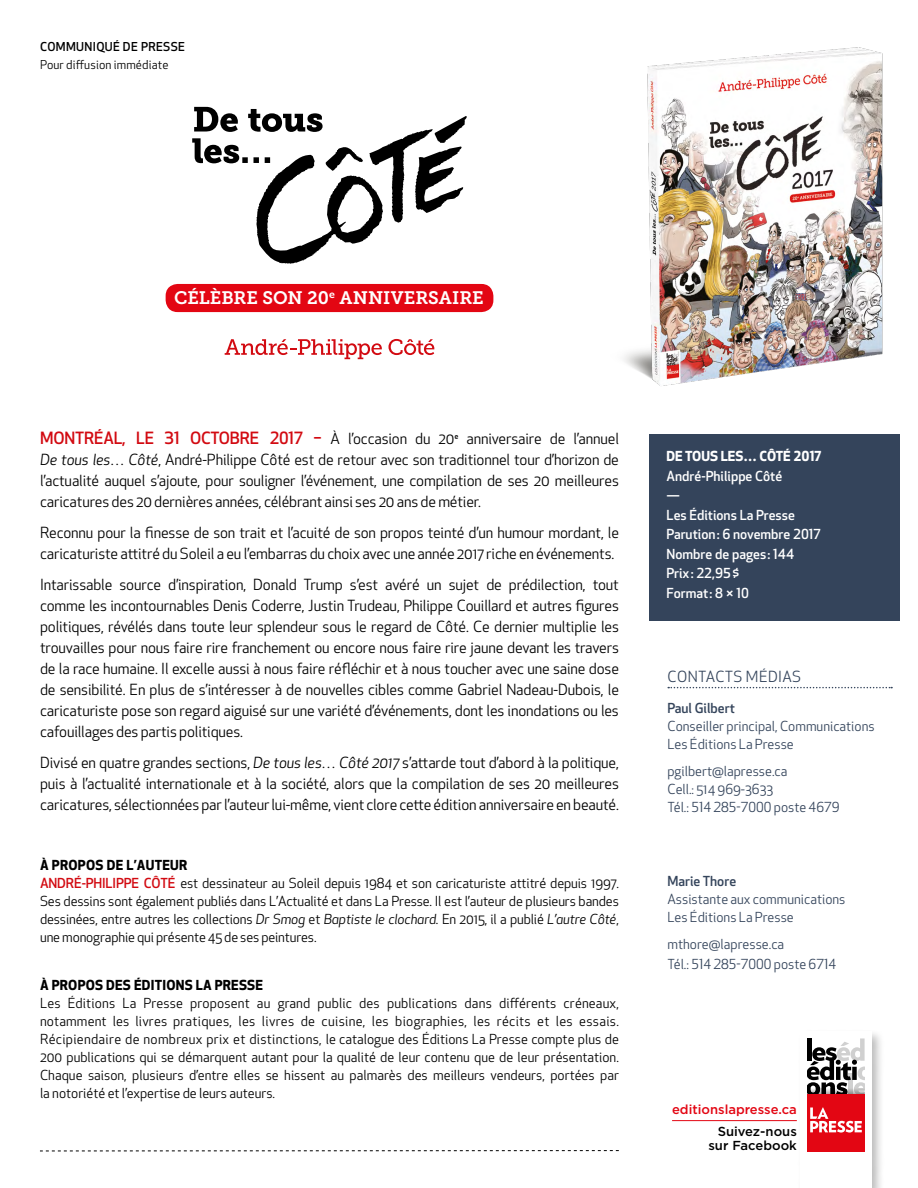
<style>
.page{position:relative;width:918px;height:1188px;background:#fff}
.page>*{position:absolute;margin:0;border:0;box-sizing:border-box;transform-origin:0 0}
.t1{font:18px "Museo Slab 700";color:#fff}
.t2{font:15px/21px "Apex New";letter-spacing:-.01em;color:#000;text-align:justify}
.t3{font:15px "Apex New";letter-spacing:.03em;color:#34445b}
.t4{font:13.5px/18px "Apex New";letter-spacing:-.01em;color:#000}
.t5{font:13.5px/18px "Apex New";color:#34445b}
.t6{font:500 13.5px/19.5px "Apex New";color:#fff}
.t7{font:700 13.5px "Apex New";letter-spacing:.015em;color:#000}
.t8{font:500 13.5px "Apex New";color:#34445b}
.t9{font:700 13.5px "Apex New";color:#fff}
.t10{font:500 13.05px/14.7px "Gotham";color:#000;text-align:right}
.t11{font:500 13.05px "Gotham";color:#e30613}
.t12{font:12px "Apex New";letter-spacing:.01em;color:#000}
.t13{font:500 12px "Apex New";letter-spacing:.03em;color:#000}
.s1{font-weight:500;font-size:16.5px;color:#d20a11}
.s2{font-style:italic}
.s3{font-weight:700}
.s4{font-weight:500;color:#d20a11}
</style>
<div class="page">
<div style="left:797px;top:1028px;width:88px;height:160px;background:#000;opacity:.26"></div>
<div style="left:800px;top:1031px;width:72px;height:157px;background:#fff"></div>
<div style="left:807px;top:1094px;width:58px;height:57px;background:#e30613"></div>
<svg style="left:810px;top:1107px;width:52px;height:26px"></svg>
<svg style="left:807px;top:1038px;width:58px;height:56px"></svg>
<svg style="left:40px;top:1150px;width:579px;height:1px"></svg>
<hr style="left:672px;top:1120px;width:125px;height:1px;background:#e30613">
<img style="left:624px;top:47px;width:259px;height:339px">
<div style="left:649px;top:435px;width:251px;height:186px;background:#34445b"></div>
<svg style="left:668px;top:687px;width:224px;height:1px"></svg>
<svg style="left:192px;top:107px;width:275px;height:157px"></svg>
<div style="left:166px;top:284px;width:327px;height:28px;background:#e30613;border-radius:12px"></div>
<svg style="left:225px;top:339px;width:157px;height:20px"></svg>
<svg style="left:388px;top:339px;width:46px;height:16px"></svg>
<p class="t13" style="left:40px;top:39px;width:147px">COMMUNIQUÉ DE PRESSE</p>
<p class="t12" style="left:40px;top:57px;width:130px">Pour diffusion immédiate</p>
<p class="t1" style="left:174px;top:288px;width:311px">CÉLÈBRE SON 20<sup>e</sup> ANNIVERSAIRE</p>
<p class="t2" style="left:40px;top:428px;width:580px"><span class="s1">MONTRÉAL, LE 31 OCTOBRE 2017 –</span> À l’occasion du 20e anniversaire de l’annuel <span class="s2">De tous les… Côté</span>, André-Philippe Côté est de retour avec son traditionnel tour d’horizon de l’actualité auquel s’ajoute, pour souligner l’événement, une compilation de ses 20 meilleures caricatures des 20 dernières années, célébrant ainsi ses 20 ans de métier.</p>
<p class="t2" style="left:40px;top:522px;width:580px">Reconnu pour la finesse de son trait et l’acuité de son propos teinté d’un humour mordant, le caricaturiste attitré du Soleil a eu l’embarras du choix avec une année 2017 riche en événements.</p>
<p class="t2" style="left:40px;top:574px;width:580px">Intarissable source d’inspiration, Donald Trump s’est avéré un sujet de prédilection, tout comme les incontournables Denis Coderre, Justin Trudeau, Philippe Couillard et autres figures politiques, révélés dans toute leur splendeur sous le regard de Côté. Ce dernier multiplie les trouvailles pour nous faire rire franchement ou encore nous faire rire jaune devant les travers de la race humaine. Il excelle aussi à nous faire réfléchir et à nous toucher avec une saine dose de sensibilité. En plus de s’intéresser à de nouvelles cibles comme Gabriel Nadeau-Dubois, le caricaturiste pose son regard aiguisé sur une variété d’événements, dont les inondations ou les cafouillages des partis politiques.</p>
<p class="t2" style="left:40px;top:752px;width:580px">Divisé en quatre grandes sections, <span class="s2">De tous les… Côté 2017</span> s’attarde tout d’abord à la politique, puis à l’actualité internationale et à la société, alors que la compilation de ses 20 meilleures caricatures, sélectionnées par l’auteur lui-même, vient clore cette édition anniversaire en beauté.</p>
<p class="t4" style="left:40px;top:856px;width:580px"><span class="s3">À PROPOS DE L’AUTEUR<br></span><span class="s4">ANDRÉ-PHILIPPE CÔTÉ</span> est dessinateur au Soleil depuis 1984 et son caricaturiste attitré depuis 1997.<br>Ses dessins sont également publiés dans L’Actualité et dans La Presse. Il est l’auteur de plusieurs bandes dessinées, entre autres les collections <span class="s2">Dr Smog</span> et <span class="s2">Baptiste le clochard.</span> En 2015, il a publié <span class="s2">L’autre Côté</span>, une monographie qui présente 45 de ses peintures.</p>
<p class="t7" style="left:40px;top:975px;width:225px">À PROPOS DES ÉDITIONS LA PRESSE</p>
<p class="t4" style="left:40px;top:994px;width:580px;text-align:justify">Les Éditions La Presse proposent au grand public des publications dans différents créneaux, notamment les livres pratiques, les livres de cuisine, les biographies, les récits et les essais.<br>Récipiendaire de nombreux prix et distinctions, le catalogue des Éditions La Presse compte plus de 200 publications qui se démarquent autant pour la qualité de leur contenu que de leur présentation.<br>Chaque saison, plusieurs d’entre elles se hissent au palmarès des meilleurs vendeurs, portées par la notoriété et l’expertise de leurs auteurs.</p>
<p class="t9" style="left:667px;top:446px;width:156px">DE TOUS LES… CÔTÉ 2017</p>
<p class="t6" style="left:667px;top:466px;width:156px">André-Philippe Côté<br>—<br>Les Éditions La Presse<br>Parution : 6 novembre 2017<br>Nombre de pages : 144<br>Prix : 22,95 $<br>Format : 8 × 10</p>
<p class="t3" style="left:667px;top:667px;width:135px">CONTACTS MÉDIAS</p>
<p class="t8" style="left:667px;top:699px;width:69px">Paul Gilbert</p>
<p class="t5" style="left:667px;top:717px;width:209px">Conseiller principal, Communications<br>Les Éditions La Presse</p>
<p class="t5" style="left:667px;top:762px;width:173px">pgilbert@lapresse.ca<br>Cell.: 514 969-3633<br>Tél.: 514 285-7000 poste 4679</p>
<p class="t8" style="left:667px;top:872px;width:70px">Marie Thore</p>
<p class="t5" style="left:667px;top:890px;width:180px">Assistante aux communications<br>Les Éditions La Presse</p>
<p class="t5" style="left:667px;top:935px;width:170px;line-height:19.5px">mthore@lapresse.ca<br>Tél.: 514 285-7000 poste 6714</p>
<p class="t11" style="left:672px;top:1102px;width:126px">editionslapresse.ca</p>
<p class="t10" style="left:708px;top:1123px;width:90px">Suivez-nous sur Facebook</p>
</div>
